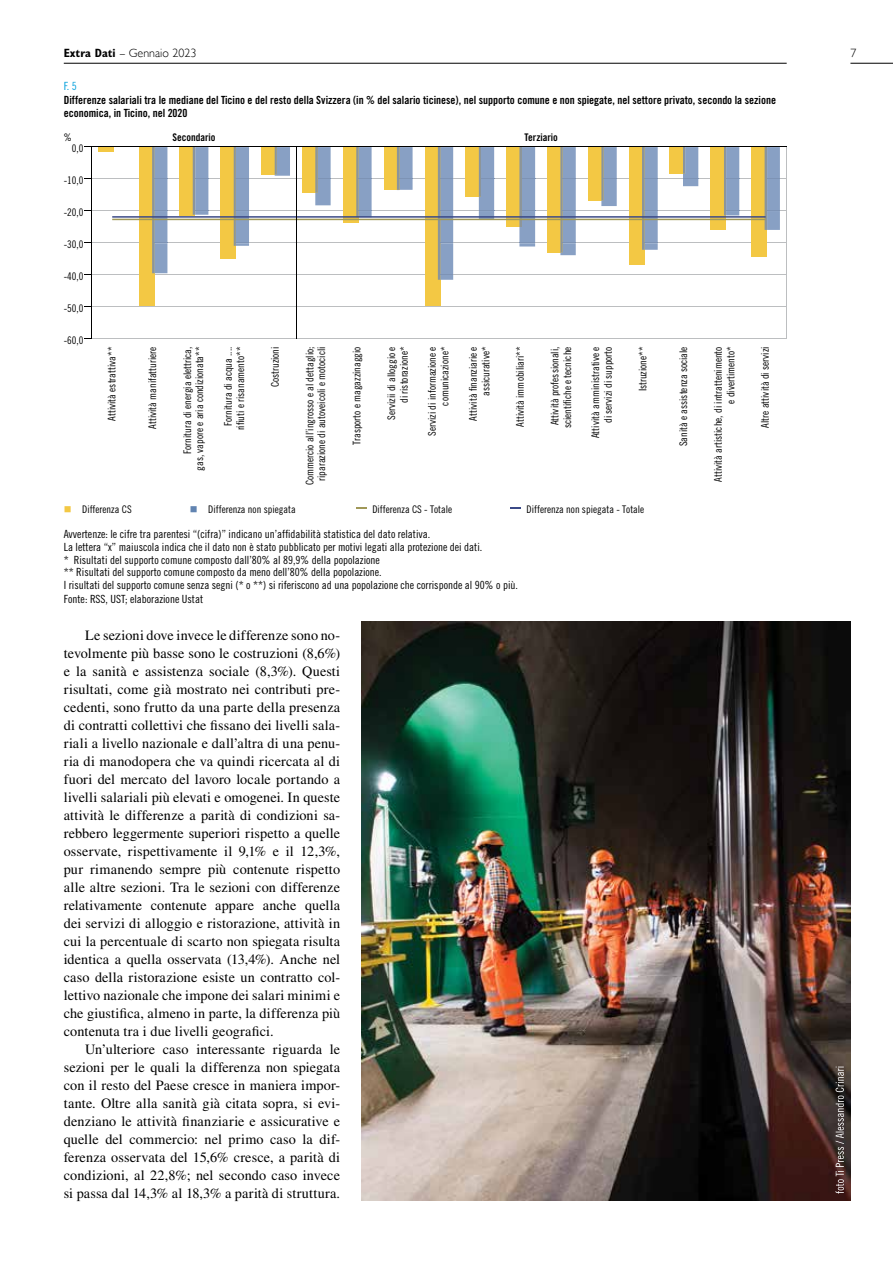
<style>
.page{position:relative;width:893px;height:1263px;background:#fff}
.page>*{position:absolute;margin:0;border:0;box-sizing:border-box;transform-origin:0 0}
.t1{font:14.25px/18px "Times LT Std";letter-spacing:.01em;color:#000;text-align:justify}
.t2{font:300 12px "Gill Sans";color:#000}
.t3{font:11.25px/12.9px "Trade Gothic LT Std Cn 18";color:#000}
.t4{font:11.25px/13.5px "Trade Gothic LT Std Bd Cn 20";color:#000}
.t5{font:11.25px "Trade Gothic LT Std Cn 18";color:#009fdb}
.t6{font:10.5px/12.6px "Trade Gothic LT Std Cn 18";color:#000;text-align:right}
.t7{font:10.5px "Trade Gothic LT Std Bd Cn 20";color:#000}
.s1{font-family:"Gill Sans MT Std";font-weight:700;font-stretch:condensed}
</style>
<div class="page">
<hr style="left:64px;top:63px;width:723px;height:1px;background:#000">
<hr style="left:850px;top:63px;width:43px;height:1px;background:#000">
<hr style="left:92px;top:338px;width:695px;height:1px;background:#bcbec0">
<hr style="left:786px;top:146px;width:1px;height:193px;background:#bcbec0">
<hr style="left:92px;top:307px;width:695px;height:1px;background:#bcbec0">
<hr style="left:92px;top:274px;width:695px;height:1px;background:#bcbec0">
<hr style="left:92px;top:243px;width:695px;height:1px;background:#bcbec0">
<hr style="left:92px;top:210px;width:695px;height:1px;background:#bcbec0">
<hr style="left:92px;top:178px;width:695px;height:1px;background:#bcbec0">
<hr style="left:98px;top:147px;width:15px;height:4px;background:#f3c844">
<div style="left:139px;top:147px;width:15px;height:159px;background:#f3c844"></div>
<div style="left:425px;top:147px;width:15px;height:159px;background:#f3c844"></div>
<hr style="left:92px;top:146px;width:1px;height:193px;background:#000">
<hr style="left:92px;top:147px;width:695px;height:1px;background:#000">
<svg style="left:112px;top:147px;width:668px;height:133px"></svg>
<hr style="left:296px;top:147px;width:1px;height:192px;background:#000">
<img style="left:361px;top:622px;width:489px;height:578px">
<svg style="left:836px;top:1066px;width:8px;height:128px"></svg>
<p class="t2" style="left:64px;top:46px;width:134px"><span class="s1">Extra Dati</span> – Gennaio 2023</p>
<p class="t2" style="left:850px;top:46px;width:7px">7</p>
<p class="t5" style="left:64px;top:79px;width:15px">F. 5</p>
<p class="t4" style="left:64px;top:93px;width:714px">Differenze salariali tra le mediane del Ticino e del resto della Svizzera (in % del salario ticinese), nel supporto comune e non spiegate, nel settore privato, secondo la sezione economica, in Ticino, nel 2020</p>
<p class="t6" style="left:64px;top:131px;width:10px">%</p>
<p class="t7" style="left:172px;top:131px;width:45px">Secondario</p>
<p class="t7" style="left:524px;top:131px;width:35px">Terziario</p>
<p class="t6" style="left:72px;top:142px;width:13px">0,0</p>
<p class="t6" style="left:64px;top:174px;width:21px">-10,0</p>
<p class="t6" style="left:64px;top:206px;width:21px">-20,0</p>
<p class="t6" style="left:64px;top:238px;width:21px">-30,0</p>
<p class="t6" style="left:64px;top:270px;width:21px">-40,0</p>
<p class="t6" style="left:64px;top:302px;width:21px">-50,0</p>
<p class="t6" style="left:64px;top:334px;width:21px">-60,0</p>
<p class="t6" style="left:181px;top:471px;width:126px;line-height:12px;rotate:-90deg">Fornitura di energia elettrica, gas, vapore e aria condizionata**</p>
<p class="t6" style="left:269px;top:387px;width:42px;rotate:-90deg">Costruzioni</p>
<p class="t6" style="left:303px;top:485px;width:140px;line-height:12px;text-align:center;rotate:-90deg">Commercio all’ingrosso e al dettaglio; riparazione di autoveicoli e motocicli</p>
<p class="t6" style="left:350px;top:445px;width:100px;rotate:-90deg">Trasporto e magazzinaggio</p>
<p class="t6" style="left:385px;top:420px;width:75px;rotate:-90deg">Servizii di alloggio e di ristorazione*</p>
<p class="t6" style="left:426px;top:436px;width:91px;rotate:-90deg">Servizi di informazione e comunicazione*</p>
<p class="t6" style="left:467px;top:421px;width:76px;rotate:-90deg">Attività finanziarie e assicurative*</p>
<p class="t6" style="left:514px;top:427px;width:82px;rotate:-90deg">Attività immobiliari**</p>
<p class="t6" style="left:548px;top:428px;width:83px;text-align:left;rotate:-90deg">Attività professionali, scientifiche e tecniche</p>
<p class="t6" style="left:589px;top:438px;width:93px;rotate:-90deg">Attività amministrative e di servizi di supporto</p>
<p class="t6" style="left:636px;top:391px;width:46px;rotate:-90deg">Istruzione**</p>
<p class="t6" style="left:677px;top:446px;width:101px;rotate:-90deg">Sanità e assistenza sociale</p>
<p class="t6" style="left:712px;top:482px;width:137px;rotate:-90deg">Attività artistiche, di intrattenimento e divertimento*</p>
<p class="t6" style="left:759px;top:428px;width:83px;rotate:-90deg">Altre attività di servizi</p>
<p class="t6" style="left:105px;top:421px;width:76px;rotate:-90deg">Attività estrattiva**</p>
<p class="t6" style="left:222px;top:430px;width:85px;text-align:center;rotate:-90deg">Fornitura di acqua .... rifiuti e risanamento**</p>
<p class="t6" style="left:146px;top:429px;width:84px;rotate:-90deg">Attività manifatturiere</p>
<p class="t6" style="left:82px;top:502px;width:51px">Differenza CS</p>
<p class="t6" style="left:208px;top:502px;width:89px">Differenza non spiegata</p>
<p class="t6" style="left:372px;top:502px;width:81px">Differenza CS - Totale</p>
<p class="t6" style="left:527px;top:502px;width:119px">Differenza non spiegata - Totale</p>
<p class="t3" style="left:64px;top:527px;width:456px">Avvertenze: le cifre tra parentesi “(cifra)” indicano un’affidabilità statistica del dato relativa.<br>La lettera “x” maiuscola indica che il dato non è stato pubblicato per motivi legati alla protezione dei dati.<br>* Risultati del supporto comune composto dall’80% al 89,9% della popolazione<br>** Risultati del supporto comune composto da meno dell’80% della popolazione.<br>I risultati del supporto comune senza segni (* o **) si riferiscono ad una popolazione che corrisponde al 90% o più.<br>Fonte: RSS, UST; elaborazione Ustat</p>
<p class="t1" style="left:64px;top:626px;width:278px;text-indent:21px">Le sezioni dove invece le differenze sono no&shy;tevolmente più basse sono le costruzioni (8,6%) e la sanità e assistenza sociale (8,3%). Questi risultati, come già mostrato nei contributi pre&shy;cedenti, sono frutto da una parte della presenza di contratti collettivi che fissano dei livelli sala&shy;riali a livello nazionale e dall’altra di una penu&shy;ria di manodopera che va quindi ricercata al di fuori del mercato del lavoro locale portando a livelli salariali più elevati e omogenei. In queste attività le differenze a parità di condizioni sa&shy;rebbero leggermente superiori rispetto a quelle osservate, rispettivamente il 9,1% e il 12,3%, pur rimanendo sempre più contenute rispetto alle altre sezioni. Tra le sezioni con differenze relativamente contenute appare anche quella dei servizi di alloggio e ristorazione, attività in cui la percentuale di scarto non spiegata risulta identica a quella osservata (13,4%). Anche nel caso della ristorazione esiste un contratto col&shy;lettivo nazionale che impone dei salari minimi e che giustifica, almeno in parte, la differenza più contenuta tra i due livelli geografici.</p>
<p class="t1" style="left:64px;top:1040px;width:278px;text-indent:21px">Un’ulteriore caso interessante riguarda le sezioni per le quali la differenza non spiegata con il resto del Paese cresce in maniera impor&shy;tante. Oltre alla sanità già citata sopra, si evi&shy;denziano le attività finanziarie e assicurative e quelle del commercio: nel primo caso la dif&shy;ferenza osservata del 15,6% cresce, a parità di condizioni, al 22,8%; nel secondo caso invece si passa dal 14,3% al 18,3% a parità di struttura.</p>
</div>
